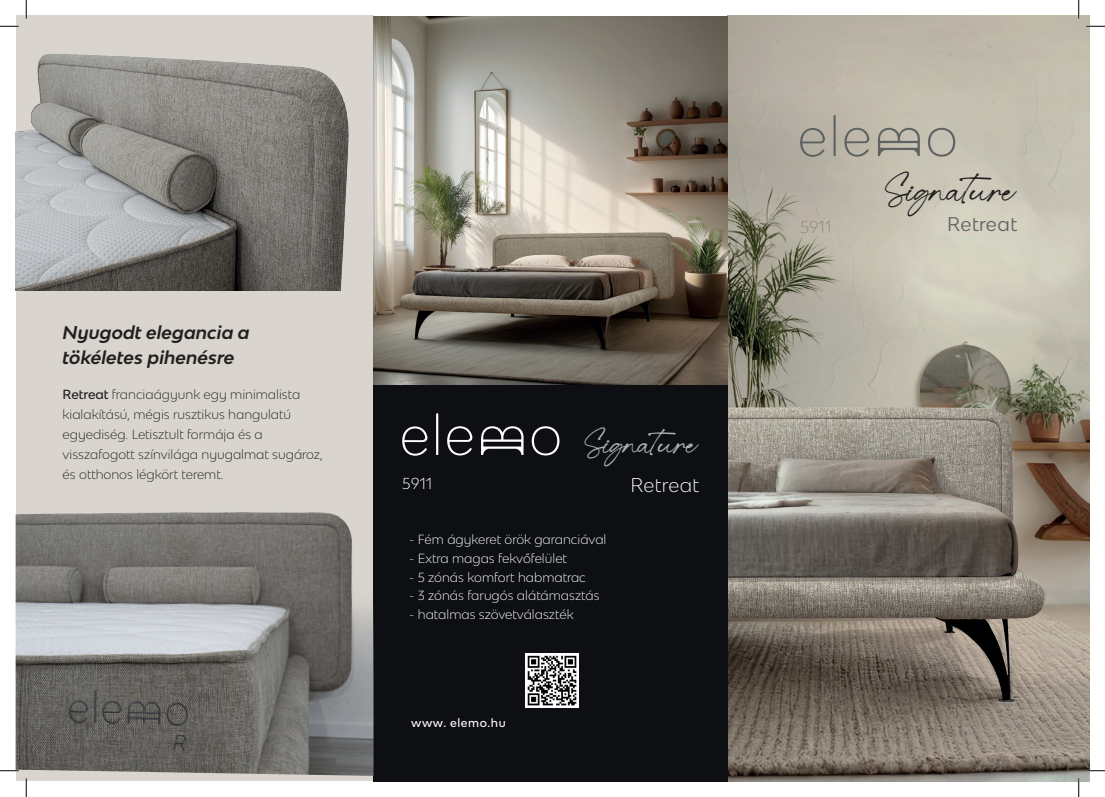
<style>
.page{position:relative;width:1105px;height:797px;background:#fff}
.page>*{position:absolute;margin:0;border:0;box-sizing:border-box;transform-origin:0 0}
.t1{font:42.75px "Heligthon Signature";color:#231f20}
.t2{font:37.12px "Heligthon Signature";color:#aeb3b2}
.t3{font:18.75px "Bw Modelica SS01";letter-spacing:.025em;color:#5f6262}
.t4{font:300 18.75px "Bw Modelica SS01";letter-spacing:.025em;color:#fff}
.t5{font:italic 700 17.5px/25px "Bw Modelica SS01";color:#231f20}
.t6{font:100 16.25px "Bw Modelica SS01";color:#5f6262}
.t7{font:300 15px "Bw Modelica SS01";color:#fff}
.t8{font:300 12.5px/20px "Bw Modelica SS01";color:#231f20}
.t9{font:300 12.5px "Bw Modelica SS01";color:#fff}
.t10{font:500 11.25px "Bw Modelica SS01";letter-spacing:.05em;color:#fff}
.s1{font-weight:500}
</style>
<div class="page">
<div style="left:16px;top:16px;width:357px;height:765px;background:#d9d4cd"></div>
<img style="left:728px;top:16px;width:361px;height:765px">
<div style="left:373px;top:16px;width:355px;height:765px;background:#0d0f12"></div>
<img style="left:373px;top:17px;width:355px;height:367px">
<img style="left:16px;top:54px;width:333px;height:237px">
<img style="left:16px;top:512px;width:357px;height:263px">
<img style="left:525px;top:654px;width:54px;height:53px">
<svg style="left:833px;top:115px;width:3px;height:41px"></svg>
<svg style="left:844px;top:128px;width:25px;height:29px"></svg>
<svg style="left:877px;top:128px;width:43px;height:28px"></svg>
<svg style="left:928px;top:128px;width:27px;height:29px"></svg>
<svg style="left:800px;top:128px;width:25px;height:29px"></svg>
<svg style="left:436px;top:413px;width:2px;height:42px"></svg>
<svg style="left:447px;top:426px;width:25px;height:29px"></svg>
<svg style="left:481px;top:426px;width:42px;height:29px"></svg>
<svg style="left:532px;top:426px;width:27px;height:29px"></svg>
<svg style="left:402px;top:426px;width:25px;height:29px"></svg>
<svg style="left:0;top:25px;width:19px;height:2px"></svg>
<svg style="left:1086px;top:25px;width:19px;height:2px"></svg>
<svg style="left:0;top:770px;width:19px;height:1px"></svg>
<svg style="left:1086px;top:770px;width:19px;height:1px"></svg>
<svg style="left:25px;top:0;width:2px;height:19px"></svg>
<svg style="left:25px;top:778px;width:2px;height:19px"></svg>
<svg style="left:1078px;top:0;width:1px;height:19px"></svg>
<svg style="left:1078px;top:778px;width:1px;height:19px"></svg>
<h3 class="t5" style="left:63px;top:319px;width:189px">Nyugodt elegancia a tökéletes pihenésre</h3>
<p class="t8" style="left:63px;top:384px;width:262px"><span class="s1">Retreat</span> franciaágyunk egy minimalista kialakítású, mégis rusztikus hangulatú egyediség. Letisztult formája és a visszafogott színvilága nyugalmat sugároz, és otthonos légkört teremt.</p>
<h2 class="t2" style="left:588px;top:422px;width:112px">Signature</h2>
<p class="t7" style="left:402px;top:473px;width:31px">5911</p>
<h3 class="t4" style="left:630px;top:473px;width:70px">Retreat</h3>
<p class="t9" style="left:409px;top:531px;width:199px">- Fém ágykeret örök garanciával</p>
<p class="t9" style="left:409px;top:550px;width:159px">- Extra magas fekvőfelület</p>
<p class="t9" style="left:409px;top:568px;width:178px">- 5 zónás komfort habmatrac</p>
<p class="t9" style="left:409px;top:587px;width:192px">- 3 zónás farugós alátámasztás</p>
<p class="t9" style="left:409px;top:606px;width:166px">- hatalmas szövetválaszték</p>
<p class="t10" style="left:411px;top:715px;width:96px">www. elemo.hu</p>
<h1 class="t1" style="left:889px;top:164px;width:130px">Signature</h1>
<h3 class="t6" style="left:800px;top:216px;width:33px">5911</h3>
<h3 class="t3" style="left:947px;top:212px;width:72px">Retreat</h3>
</div>
